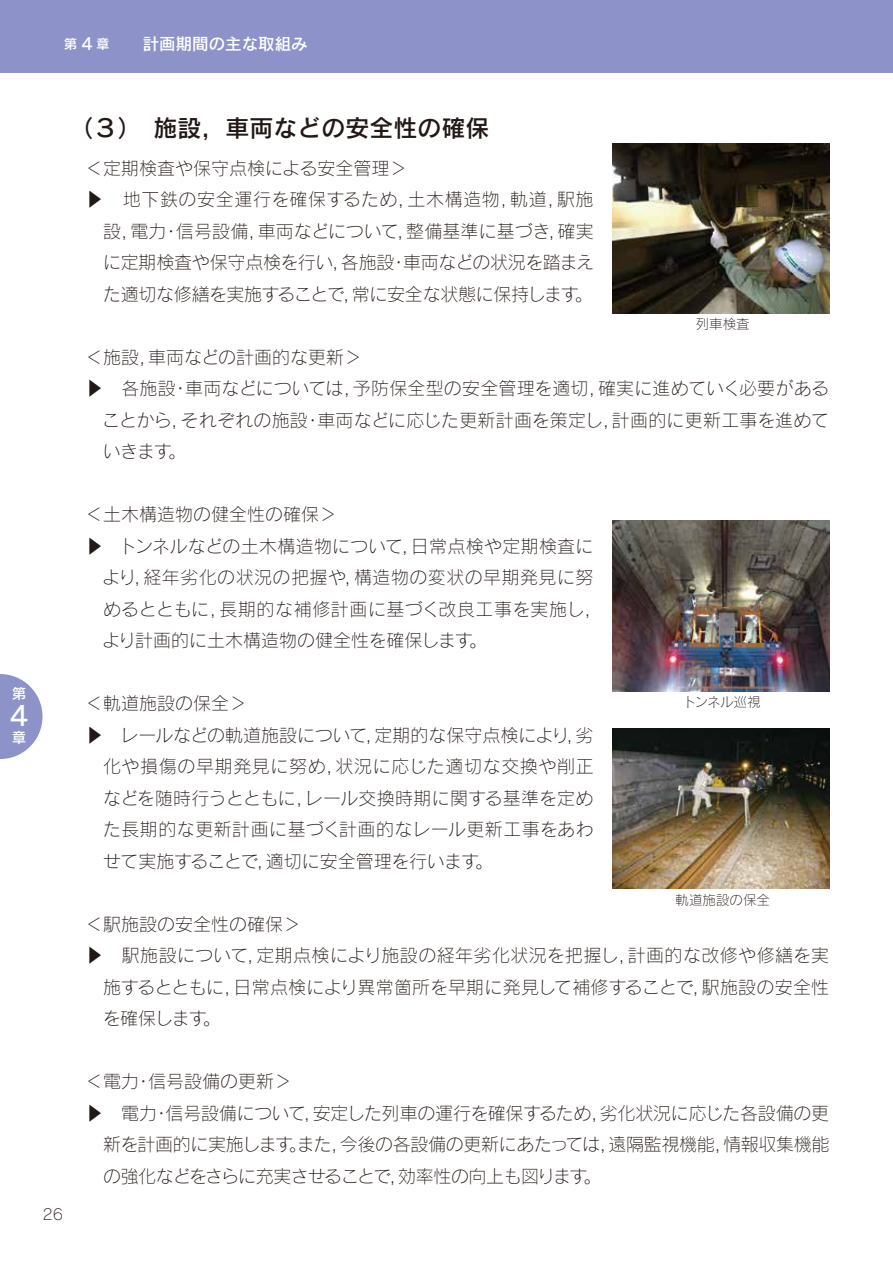
<style>
.page{position:relative;width:893px;height:1263px;background:#fff}
.page>*{position:absolute;margin:0;border:0;box-sizing:border-box;transform-origin:0 0}
.t1{font:27px "Rodin Pro N DB";color:#fff}
.t2{font:24px "Rodin Pro N DB";color:#221815}
.t3{font:18px "Rodin Pro N L";color:#221815}
.t4{font:18px "Rodin Pro N L";letter-spacing:.025em;color:#221815}
.t5{font:18px "Rodin Pro N L";letter-spacing:-.02em;color:#221815}
.t6{font:18px "Rodin Pro N L";letter-spacing:.035em;color:#221815}
.t7{font:18px "Rodin Pro N L";letter-spacing:-.04em;color:#221815}
.t8{font:18px "Rodin Pro N L";letter-spacing:.03em;color:#221815}
.t9{font:16.5px "Rodin Pro N DB";color:#fff}
.t10{font:15px "Rodin Pro N L";color:#221815}
.t11{font:14.55px "Rodin Pro N DB";color:#fff}
.t12{font:13.5px "Rodin Pro N L";color:#221815}
.s1{font-size:13.5px}
.s2{font-family:"Koz Go Pr 6 N"}
</style>
<div class="page">
<div style="left:0;top:0;width:893px;height:72px;background:#8d93c8"></div>
<img style="left:612px;top:728px;width:217px;height:161px">
<img style="left:612px;top:520px;width:217px;height:171px">
<img style="left:612px;top:143px;width:217px;height:170px">
<svg style="left:0;top:674px;width:43px;height:85px"></svg>
<p class="t9" style="left:64px;top:33px;width:245px"><span class="s1">第</span> 4 <span class="s1">章</span>　　計画期間の主な取組み</p>
<p class="t11" style="left:12px;top:684px;width:15px">第</p>
<p class="t11" style="left:12px;top:727px;width:15px">章</p>
<h1 class="t1" style="left:10px;top:698px;width:20px">4</h1>
<p class="t10" style="left:43px;top:1205px;width:22px">26</p>
<h2 class="t2" style="left:70px;top:112px;width:422px">（３）　施設，車両などの安全性の確保</h2>
<p class="t3" style="left:85px;top:157px;width:324px">＜定期検査や保守点検による安全管理＞</p>
<p class="t6" style="left:85px;top:188px;width:510px"><span class="s2">▶</span> 地下鉄の安全運行を確保するため，土木構造物，軌道，駅施</p>
<p class="t3" style="left:103px;top:220px;width:492px">設，電力・信号設備，車両などについて，整備基準に基づき，確実</p>
<p class="t3" style="left:103px;top:251px;width:493px">に定期検査や保守点検を行い，各施設・車両などの状況を踏まえ</p>
<p class="t3" style="left:103px;top:283px;width:491px">た適切な修繕を実施することで，常に安全な状態に保持します。</p>
<p class="t12" style="left:696px;top:316px;width:55px">列車検査</p>
<p class="t3" style="left:85px;top:346px;width:279px">＜施設，車両などの計画的な更新＞</p>
<p class="t3" style="left:85px;top:377px;width:746px"><span class="s2">▶</span>　各施設・車両などについては，予防保全型の安全管理を適切，確実に進めていく必要がある</p>
<p class="t3" style="left:102px;top:409px;width:729px">ことから，それぞれの施設・車両などに応じた更新計画を策定し，計画的に更新工事を進めて</p>
<p class="t3" style="left:103px;top:440px;width:85px">いきます。</p>
<p class="t3" style="left:85px;top:503px;width:253px">＜土木構造物の健全性の確保＞</p>
<p class="t3" style="left:85px;top:535px;width:510px"><span class="s2">▶</span>　トンネルなどの土木構造物について，日常点検や定期検査に</p>
<p class="t4" style="left:102px;top:566px;width:493px">より，経年劣化の状況の把握や，構造物の変状の早期発見に努</p>
<p class="t8" style="left:103px;top:598px;width:501px">めるとともに，長期的な補修計画に基づく改良工事を実施し，</p>
<p class="t3" style="left:102px;top:629px;width:386px">より計画的に土木構造物の健全性を確保します。</p>
<p class="t3" style="left:85px;top:692px;width:163px">＜軌道施設の保全＞</p>
<p class="t3" style="left:85px;top:724px;width:510px"><span class="s2">▶</span>　レールなどの軌道施設について，定期的な保守点検により，劣</p>
<p class="t6" style="left:103px;top:755px;width:492px">化や損傷の早期発見に努め，状況に応じた適切な交換や削正</p>
<p class="t3" style="left:103px;top:787px;width:492px">などを随時行うとともに，レール交換時期に関する基準を定め</p>
<p class="t4" style="left:103px;top:818px;width:492px">た長期的な更新計画に基づく計画的なレール更新工事をあわ</p>
<p class="t5" style="left:103px;top:850px;width:392px">せて実施することで，適切に安全管理を行います。</p>
<p class="t12" style="left:683px;top:693px;width:79px">トンネル巡視</p>
<p class="t12" style="left:675px;top:891px;width:96px">軌道施設の保全</p>
<p class="t3" style="left:85px;top:913px;width:217px">＜駅施設の安全性の確保＞</p>
<p class="t4" style="left:85px;top:944px;width:746px"><span class="s2">▶</span>　駅施設について，定期点検により施設の経年劣化状況を把握し，計画的な改修や修繕を実</p>
<p class="t3" style="left:103px;top:976px;width:728px">施するとともに，日常点検により異常箇所を早期に発見して補修することで，駅施設の安全性</p>
<p class="t3" style="left:103px;top:1007px;width:119px">を確保します。</p>
<p class="t3" style="left:85px;top:1070px;width:208px">＜電力・信号設備の更新＞</p>
<p class="t3" style="left:85px;top:1102px;width:746px"><span class="s2">▶</span> 電力・信号設備について，安定した列車の運行を確保するため，劣化状況に応じた各設備の更</p>
<p class="t5" style="left:103px;top:1133px;width:728px">新を計画的に実施します。また，今後の各設備の更新にあたっては，遠隔監視機能，情報収集機能</p>
<p class="t7" style="left:103px;top:1165px;width:500px">の強化などをさらに充実させることで，効率性の向上も図ります。</p>
</div>
